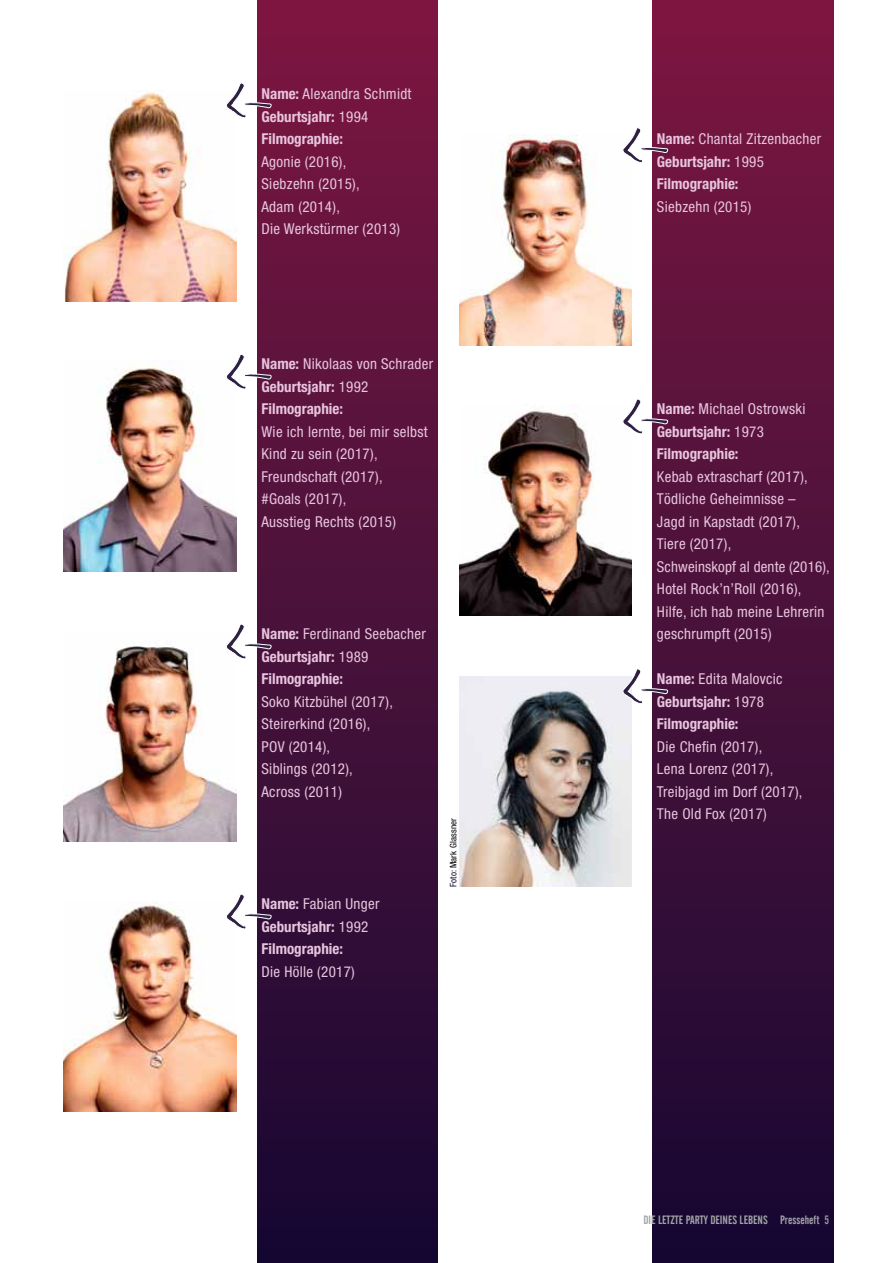
<style>
.page{position:relative;width:893px;height:1263px;background:#fff}
.page>*{position:absolute;margin:0;border:0;box-sizing:border-box;transform-origin:0 0}
.t1{font:condensed 15px/22.5px "Helvetica Neue";letter-spacing:.02em;color:#e8c5de}
.t2{font:700 condensed 15px/22.5px "Helvetica Neue";color:#e8c5de}
.t3{font:12px "Alternate Gothic No 2 BT";color:#a2a4a7}
.t4{font:condensed 9px "Helvetica Neue";letter-spacing:.02em;color:#000}
.s1{font-weight:400}
.s2{color:#130631}
.s3{color:#989a9d}
</style>
<div class="page">
<div style="left:257px;top:0;width:181px;height:1263px;background:linear-gradient(to bottom,#7d1741,#150932)"></div>
<div style="left:653px;top:0;width:180px;height:1263px;background:linear-gradient(to bottom,#7d1741,#150932)"></div>
<img style="left:64px;top:91px;width:172px;height:210px">
<img style="left:64px;top:366px;width:172px;height:205px">
<img style="left:64px;top:646px;width:172px;height:195px">
<img style="left:64px;top:902px;width:172px;height:209px">
<img style="left:459px;top:135px;width:172px;height:210px">
<img style="left:459px;top:410px;width:172px;height:205px">
<img style="left:459px;top:676px;width:172px;height:211px">
<svg style="left:225px;top:81px;width:47px;height:38px"></svg>
<svg style="left:225px;top:352px;width:47px;height:38px"></svg>
<svg style="left:225px;top:622px;width:47px;height:38px"></svg>
<svg style="left:225px;top:892px;width:47px;height:38px"></svg>
<svg style="left:622px;top:126px;width:47px;height:38px"></svg>
<svg style="left:622px;top:397px;width:47px;height:38px"></svg>
<svg style="left:622px;top:667px;width:47px;height:38px"></svg>
<p class="t2" style="left:261px;top:82px;width:151px">Name: <span class="s1">Alexandra Schmidt<br></span>Geburtsjahr: <span class="s1">1994<br></span>Filmographie:</p>
<p class="t1" style="left:261px;top:150px;width:140px">Agonie (2016),<br>Siebzehn (2015),<br>Adam (2014),<br>Die Werkstürmer (2013)</p>
<p class="t2" style="left:261px;top:352px;width:173px">Name: <span class="s1">Nikolaas von Schrader<br></span>Geburtsjahr: <span class="s1">1992<br></span>Filmographie:</p>
<p class="t1" style="left:261px;top:420px;width:168px">Wie ich lernte, bei mir selbst<br>Kind zu sein (2017),<br>Freundschaft (2017),<br>#Goals (2017),<br>Ausstieg Rechts (2015)</p>
<p class="t2" style="left:261px;top:622px;width:166px">Name: <span class="s1">Ferdinand Seebacher<br></span>Geburtsjahr: <span class="s1">1989<br></span>Filmographie:</p>
<p class="t1" style="left:261px;top:690px;width:133px">Soko Kitzbühel (2017),<br>Steirerkind (2016),<br>POV (2014),<br>Siblings (2012),<br>Across (2011)</p>
<p class="t2" style="left:261px;top:892px;width:119px">Name: <span class="s1">Fabian Unger<br></span>Geburtsjahr: <span class="s1">1992<br></span>Filmographie:</p>
<p class="t1" style="left:261px;top:960px;width:95px">Die Hölle (2017)</p>
<p class="t4" style="left:448px;top:886px;width:70px;rotate:-90deg"><span class="s2">Foto:</span> Mark Glassner</p>
<p class="t2" style="left:657px;top:127px;width:166px">Name: <span class="s1">Chantal Zitzenbacher<br></span>Geburtsjahr: <span class="s1">1995<br></span>Filmographie:</p>
<p class="t1" style="left:657px;top:195px;width:96px">Siebzehn (2015)</p>
<p class="t2" style="left:657px;top:397px;width:150px">Name: <span class="s1">Michael Ostrowski<br></span>Geburtsjahr: <span class="s1">1973<br></span>Filmographie:</p>
<p class="t1" style="left:657px;top:465px;width:174px">Kebab extrascharf (2017),<br>Tödliche Geheimnisse –<br>Jagd in Kapstadt (2017),<br>Tiere (2017),<br>Schweinskopf al dente (2016),<br>Hotel Rock’n’Roll (2016),<br>Hilfe, ich hab meine Lehrerin geschrumpft (2015)</p>
<p class="t2" style="left:657px;top:667px;width:127px">Name: <span class="s1">Edita Malovcic<br></span>Geburtsjahr: <span class="s1">1978<br></span>Filmographie:</p>
<p class="t1" style="left:657px;top:735px;width:147px">Die Chefin (2017),<br>Lena Lorenz (2017),<br>Treibjagd im Dorf (2017),<br>The Old Fox (2017)</p>
<p class="t3" style="left:643px;top:1213px;width:187px">DIE LETZTE PARTY DEINES LEBENS PRESSEHEFT <span class="s3">5</span></p>
</div>
